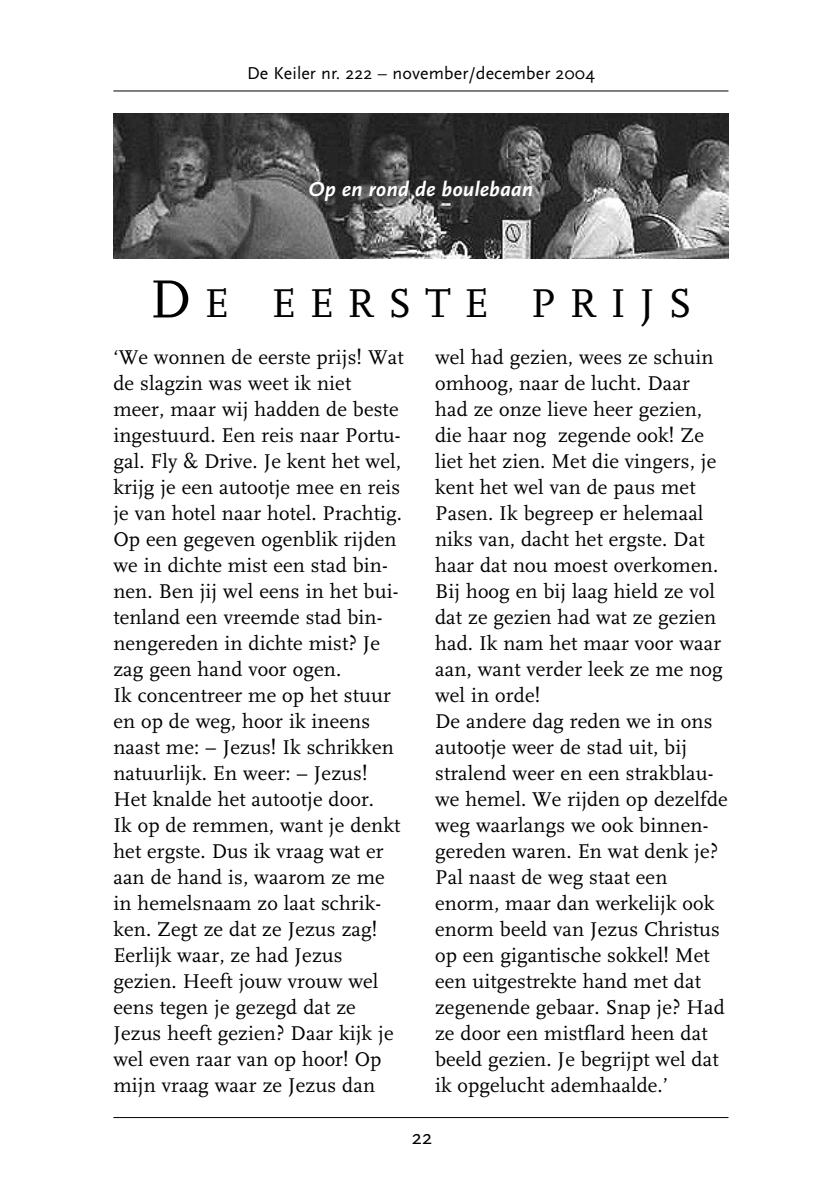
<style>
.page{position:relative;width:840px;height:1190px;background:#fff}
.page>*{position:absolute;margin:0;border:0;box-sizing:border-box;transform-origin:0 0}
.t1{font:42px "FF Scala";letter-spacing:.32em;color:#000}
.t2{font:italic 700 21px "Scala Sans";letter-spacing:.005em;color:#fff}
.t3{font:20.8px/26px "FF Scala";letter-spacing:.005em;color:#000}
.t4{font:20.8px "Scala Sans";color:#000}
.t5{font:18px "Scala Sans";letter-spacing:.005em;color:#000}
.s1{font-size:56px}
</style>
<div class="page">
<hr style="left:113px;top:91px;width:615px;height:1px;background:#000">
<hr style="left:113px;top:1117px;width:615px;height:1px;background:#000">
<img style="left:113px;top:113px;width:615px;height:146px">
<p class="t5" style="left:247px;top:66px;width:349px">De Keiler nr. 222 – november/december 2004</p>
<p class="t2" style="left:309px;top:180px;width:226px">Op en rond de boulebaan</p>
<h1 class="t1" style="left:150px;top:288px;width:544px"><span class="s1">D</span>E EERSTE PRIJS</h1>
<p class="t3" style="left:113px;top:346px;width:292px">‘We wonnen de eerste prijs! Wat de slagzin was weet ik niet meer, maar wij hadden de beste ingestuurd. Een reis naar Portu&shy;gal. Fly &amp; Drive. Je kent het wel, krijg je een autootje mee en reis je van hotel naar hotel. Prachtig.<br>Op een gegeven ogenblik rijden we in dichte mist een stad bin&shy;nen. Ben jij wel eens in het bui&shy;tenland een vreemde stad bin&shy;nengereden in dichte mist? Je zag geen hand voor ogen.<br>Ik concentreer me op het stuur en op de weg, hoor ik ineens naast me: – Jezus! Ik schrikken natuurlijk. En weer: – Jezus!<br>Het knalde het autootje door.<br>Ik op de remmen, want je denkt het ergste. Dus ik vraag wat er aan de hand is, waarom ze me in hemelsnaam zo laat schrik&shy;ken. Zegt ze dat ze Jezus zag!<br>Eerlijk waar, ze had Jezus gezien. Heeft jouw vrouw wel eens tegen je gezegd dat ze<br>Jezus heeft gezien? Daar kijk je wel even raar van op hoor! Op mijn vraag waar ze Jezus dan</p>
<p class="t3" style="left:435px;top:346px;width:294px">wel had gezien, wees ze schuin omhoog, naar de lucht. Daar<br>had ze onze lieve heer gezien, die haar nog zegende ook! Ze liet het zien. Met die vingers, je kent het wel van de paus met<br>Pasen. Ik begreep er helemaal niks van, dacht het ergste. Dat haar dat nou moest overkomen.<br>Bij hoog en bij laag hield ze vol dat ze gezien had wat ze gezien had. Ik nam het maar voor waar aan, want verder leek ze me nog wel in orde!<br>De andere dag reden we in ons autootje weer de stad uit, bij stralend weer en een strakblau&shy;we hemel. We rijden op dezelfde weg waarlangs we ook binnen&shy;gereden waren. En wat denk je?<br>Pal naast de weg staat een enorm, maar dan werkelijk ook enorm beeld van Jezus Christus op een gigantische sokkel! Met een uitgestrekte hand met dat zegenende gebaar. Snap je? Had ze door een mistflard heen dat beeld gezien. Je begrijpt wel dat ik opgelucht ademhaalde.’</p>
<p class="t4" style="left:412px;top:1129px;width:22px">22</p>
</div>
